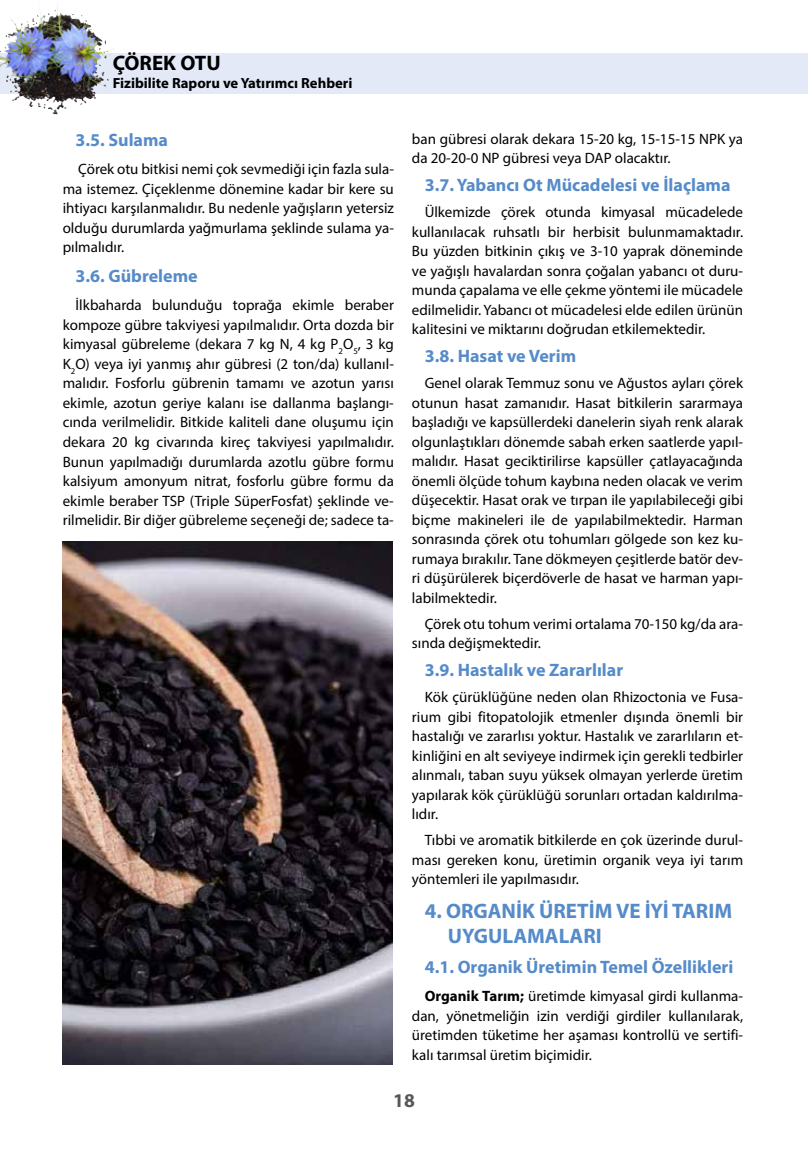
<style>
.page{position:relative;width:808px;height:1149px;background:#fff}
.page>*{position:absolute;margin:0;border:0;box-sizing:border-box;transform-origin:0 0}
.t1{font:700 21px/25.2px "Myriad Pro";color:#568bc9}
.t2{font:700 21px "Myriad Pro";color:#000}
.t3{font:700 19.5px "Myriad Pro";color:#575756}
.t4{font:700 18px "Myriad Pro";color:#568bc9}
.t5{font:15px/19.5px "Myriad Pro";color:#000;text-align:justify}
.t6{font:700 14.7px "Myriad Pro";color:#000}
.s1{font-weight:700}
</style>
<div class="page">
<div style="left:0;top:53px;width:808px;height:41px;background:#e3e9f7"></div>
<img style="left:0;top:8px;width:41px;height:57px">
<img style="left:63px;top:541px;width:329px;height:523px">
<h1 class="t2" style="left:113px;top:49px;width:110px">ÇÖREK OTU</h1>
<p class="t6" style="left:113px;top:73px;width:241px">Fizibilite Raporu ve Yatırımcı Rehberi</p>
<p class="t4" style="left:75px;top:128px;width:94px">3.5. Sulama</p>
<p class="t5" style="left:63px;top:159px;width:333px;text-indent:16px">Çörek otu bitkisi nemi çok sevmediği için fazla sula&shy;ma istemez. Çiçeklenme dönemine kadar bir kere su ihtiyacı karşılanmalıdır. Bu nedenle yağışların yetersiz olduğu durumlarda yağmurlama şeklinde sulama ya&shy;pılmalıdır.</p>
<p class="t4" style="left:75px;top:264px;width:124px">3.6. Gübreleme</p>
<p class="t5" style="left:63px;top:295px;width:333px;text-indent:13px">İlkbaharda bulunduğu toprağa ekimle beraber kompoze gübre takviyesi yapılmalıdır. Orta dozda bir kimyasal gübreleme (dekara 7 kg N, 4 kg P<sub>2</sub>O<sub>5</sub>, 3 kg K<sub>2</sub>O) veya iyi yanmış ahır gübresi (2 ton/da) kullanıl&shy;malıdır. Fosforlu gübrenin tamamı ve azotun yarısı ekimle, azotun geriye kalanı ise dallanma başlangı&shy;cında verilmelidir. Bitkide kaliteli dane oluşumu için dekara 20 kg civarında kireç takviyesi yapılmalıdır.<br>Bunun yapılmadığı durumlarda azotlu gübre formu kalsiyum amonyum nitrat, fosforlu gübre formu da ekimle beraber TSP (Triple SüperFosfat) şeklinde ve&shy;rilmelidir. Bir diğer gübreleme seçeneği de; sadece ta-</p>
<p class="t5" style="left:412px;top:129px;width:333px">ban gübresi olarak dekara 15-20 kg, 15-15-15 NPK ya da 20-20-0 NP gübresi veya DAP olacaktır.</p>
<p class="t4" style="left:425px;top:173px;width:307px">3.7. Yabancı Ot Mücadelesi ve İlaçlama</p>
<p class="t5" style="left:412px;top:202px;width:333px;text-indent:13px">Ülkemizde çörek otunda kimyasal mücadelede kullanılacak ruhsatlı bir herbisit bulunmamaktadır.<br>Bu yüzden bitkinin çıkış ve 3-10 yaprak döneminde ve yağışlı havalardan sonra çoğalan yabancı ot duru&shy;munda çapalama ve elle çekme yöntemi ile mücadele edilmelidir. Yabancı ot mücadelesi elde edilen ürünün kalitesini ve miktarını doğrudan etkilemektedir.</p>
<p class="t4" style="left:425px;top:344px;width:153px">3.8. Hasat ve Verim</p>
<p class="t5" style="left:412px;top:373px;width:333px;text-indent:13px">Genel olarak Temmuz sonu ve Ağustos ayları çörek otunun hasat zamanıdır. Hasat bitkilerin sararmaya başladığı ve kapsüllerdeki danelerin siyah renk alarak olgunlaştıkları dönemde sabah erken saatlerde yapıl&shy;malıdır. Hasat geciktirilirse kapsüller çatlayacağında önemli ölçüde tohum kaybına neden olacak ve verim düşecektir. Hasat orak ve tırpan ile yapılabileceği gibi biçme makineleri ile de yapılabilmektedir. Harman sonrasında çörek otu tohumları gölgede son kez ku&shy;rumaya bırakılır. Tane dökmeyen çeşitlerde batör dev&shy;ri düşürülerek biçerdöverle de hasat ve harman yapı&shy;labilmektedir.</p>
<p class="t5" style="left:412px;top:613px;width:333px;text-indent:13px">Çörek otu tohum verimi ortalama 70-150 kg/da ara&shy;sında değişmektedir.</p>
<p class="t4" style="left:425px;top:658px;width:200px">3.9. Hastalık ve Zararlılar</p>
<p class="t5" style="left:412px;top:687px;width:333px;text-indent:13px">Kök çürüklüğüne neden olan Rhizoctonia ve Fusa&shy;rium gibi fitopatolojik etmenler dışında önemli bir hastalığı ve zararlısı yoktur. Hastalık ve zararlıların et&shy;kinliğini en alt seviyeye indirmek için gerekli tedbirler alınmalı, taban suyu yüksek olmayan yerlerde üretim yapılarak kök çürüklüğü sorunları ortadan kaldırılma&shy;lıdır.</p>
<p class="t5" style="left:412px;top:830px;width:333px;text-indent:13px">Tıbbi ve aromatik bitkilerde en çok üzerinde durul&shy;ması gereken konu, üretimin organik veya iyi tarım yöntemleri ile yapılmasıdır.</p>
<h1 class="t1" style="left:448px;top:897px;width:286px;text-indent:-23px">4. ORGANİK ÜRETİM VE İYİ TARIM<br>UYGULAMALARI</h1>
<p class="t4" style="left:425px;top:955px;width:310px">4.1. Organik Üretimin Temel Özellikleri</p>
<p class="t5" style="left:412px;top:986px;width:333px;text-indent:13px"><span class="s1">Organik Tarım;</span> üretimde kimyasal girdi kullanma&shy;dan, yönetmeliğin izin verdiği girdiler kullanılarak, üretimden tüketime her aşaması kontrollü ve sertifi&shy;kalı tarımsal üretim biçimidir.</p>
<h2 class="t3" style="left:393px;top:1087px;width:23px">18</h2>
</div>
